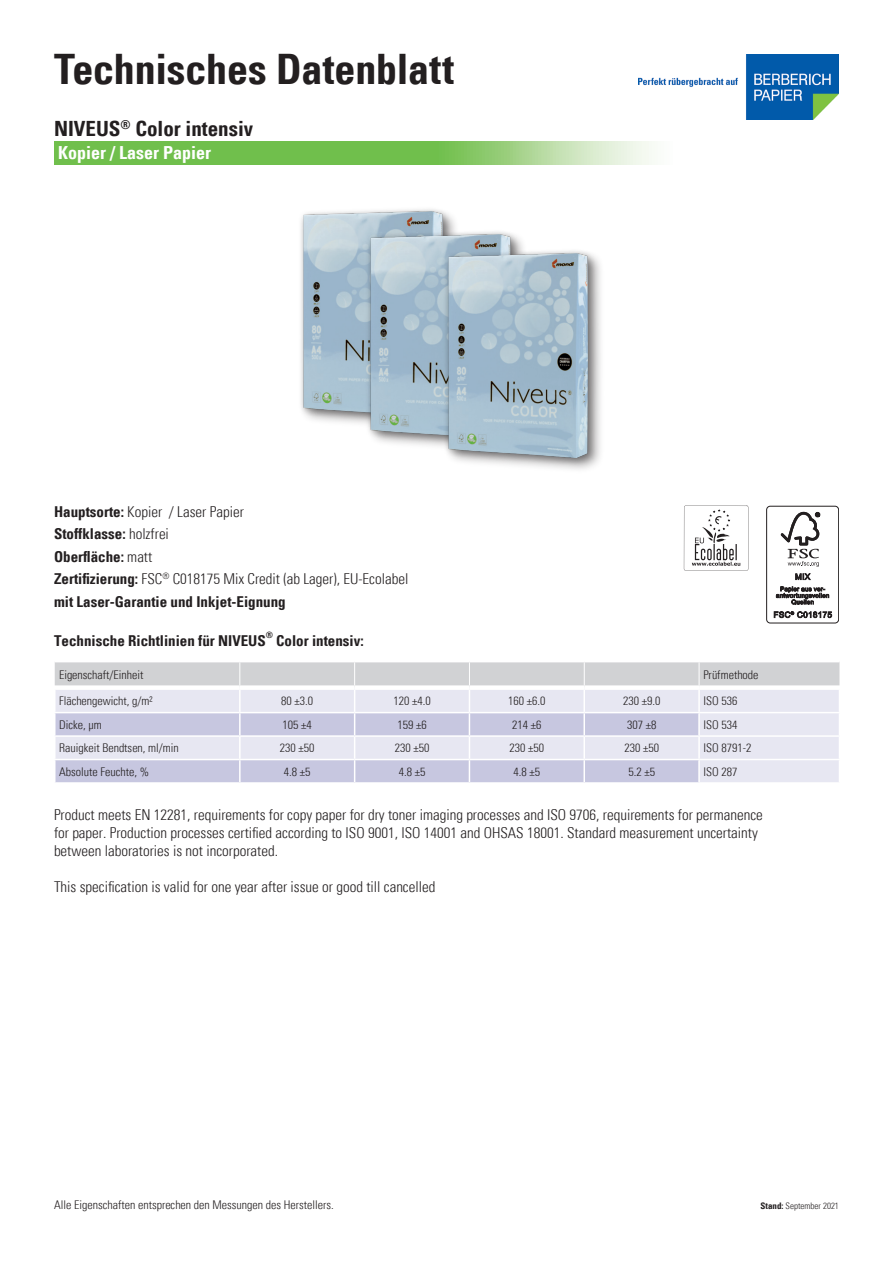
<style>
.page{position:relative;width:893px;height:1263px;background:#fff}
.page>*{position:absolute;margin:0;border:0;box-sizing:border-box;transform-origin:0 0}
.t1{font:700 condensed 42px "Univers";letter-spacing:-.005em;color:#231f20}
.t2{font:700 condensed 21px "Univers";color:#231f20}
.t3{font:700 condensed 18px "Univers";color:#fff}
.t4{font:300 condensed 15px/18px "Univers";color:#231f20}
.t5{font:700 condensed 15px/22.5px "Univers";color:#231f20}
.t6{font:300 condensed 12px "Univers";color:#231f20}
.t7{font:300 condensed 9px "Univers";color:#231f20}
.t8{font:700 condensed 8.7px "Univers";color:#231f20}
.s1{font-weight:300}
.s2{font-weight:700}
</style>
<div class="page">
<svg style="left:54px;top:141px;width:598px;height:24px;background:#89c96a"></svg>
<svg style="left:55px;top:662px;width:785px;height:121px;background:#dadae7"></svg>
<div style="left:54px;top:685px;width:186px;height:5px;background:#fff"></div>
<div style="left:240px;top:685px;width:115px;height:5px;background:#fff"></div>
<div style="left:355px;top:685px;width:114px;height:5px;background:#fff"></div>
<div style="left:469px;top:685px;width:115px;height:5px;background:#fff"></div>
<div style="left:584px;top:685px;width:115px;height:5px;background:#fff"></div>
<div style="left:699px;top:685px;width:141px;height:5px;background:#fff"></div>
<img style="left:638px;top:54px;width:201px;height:65px">
<img style="left:301px;top:209px;width:151px;height:213px">
<img style="left:336px;top:219px;width:182px;height:225px">
<img style="left:413px;top:238px;width:188px;height:231px">
<div style="left:766px;top:506px;width:73px;height:117px;border:1px solid #231f20;border-radius:4px"></div>
<svg style="left:781px;top:512px;width:39px;height:55px"></svg>
<svg style="left:795px;top:573px;width:16px;height:7px"></svg>
<svg style="left:776px;top:586px;width:53px;height:19px"></svg>
<svg style="left:774px;top:611px;width:58px;height:7px"></svg>
<svg style="left:684px;top:506px;width:64px;height:65px"></svg>
<h1 class="t1" style="left:54px;top:51px;width:402px">Technisches Datenblatt</h1>
<h2 class="t2" style="left:54px;top:119px;width:201px">NIVEUS<sup>®</sup> Color intensiv</h2>
<p class="t3" style="left:58px;top:145px;width:154px">Kopier / Laser Papier</p>
<p class="t5" style="left:54px;top:501px;width:356px">Hauptsorte: <span class="s1">Kopier / Laser Papier<br></span>Stoffklasse: <span class="s1">holzfrei<br></span>Oberfläche: <span class="s1">matt<br></span>Zertifizierung: <span class="s1">FSC</span><sup>®</sup> <span class="s1">C018175 Mix Credit (ab Lager), EU-Ecolabel </span>mit Laser-Garantie und Inkjet-Eignung</p>
<p class="t5" style="left:54px;top:630px;width:213px">Technische Richtlinien für NIVEUS</p>
<p class="t8" style="left:266px;top:631px;width:9px">®</p>
<p class="t5" style="left:276px;top:630px;width:89px">Color intensiv:</p>
<p class="t6" style="left:59px;top:670px;width:86px">Eigenschaft/Einheit</p>
<p class="t6" style="left:703px;top:670px;width:57px">Prüfmethode</p>
<p class="t6" style="left:59px;top:696px;width:95px">Flächengewicht, g/m²</p>
<p class="t6" style="left:281px;top:696px;width:33px">80 ±3.0</p>
<p class="t6" style="left:393px;top:696px;width:39px">120 ±4.0</p>
<p class="t6" style="left:508px;top:696px;width:39px">160 ±6.0</p>
<p class="t6" style="left:623px;top:696px;width:39px">230 ±9.0</p>
<p class="t6" style="left:703px;top:696px;width:35px">ISO 536</p>
<p class="t6" style="left:59px;top:720px;width:44px">Dicke, µm</p>
<p class="t6" style="left:283px;top:720px;width:31px">105 ±4</p>
<p class="t6" style="left:397px;top:720px;width:31px">159 ±6</p>
<p class="t6" style="left:512px;top:720px;width:31px">214 ±6</p>
<p class="t6" style="left:627px;top:720px;width:31px">307 ±8</p>
<p class="t6" style="left:703px;top:720px;width:35px">ISO 534</p>
<p class="t6" style="left:59px;top:743px;width:121px">Rauigkeit Bendtsen, ml/min</p>
<p class="t6" style="left:280px;top:743px;width:36px">230 ±50</p>
<p class="t6" style="left:395px;top:743px;width:36px">230 ±50</p>
<p class="t6" style="left:510px;top:743px;width:36px">230 ±50</p>
<p class="t6" style="left:624px;top:743px;width:36px">230 ±50</p>
<p class="t6" style="left:703px;top:743px;width:49px">ISO 8791-2</p>
<p class="t6" style="left:59px;top:766px;width:91px">Absolute Feuchte, %</p>
<p class="t6" style="left:284px;top:766px;width:28px">4.8 ±5</p>
<p class="t6" style="left:399px;top:766px;width:28px">4.8 ±5</p>
<p class="t6" style="left:514px;top:766px;width:28px">4.8 ±5</p>
<p class="t6" style="left:628px;top:766px;width:28px">5.2 ±5</p>
<p class="t6" style="left:703px;top:766px;width:35px">ISO 287</p>
<p class="t4" style="left:54px;top:806px;width:710px">Product meets EN 12281, requirements for copy paper for dry toner imaging processes and ISO 9706, requirements for permanence for paper. Production processes certified according to ISO 9001, ISO 14001 and OHSAS 18001. Standard measurement uncertainty between laboratories is not incorporated.</p>
<p class="t4" style="left:54px;top:878px;width:383px">This specification is valid for one year after issue or good till cancelled</p>
<p class="t6" style="left:54px;top:1200px;width:281px">Alle Eigenschaften entsprechen den Messungen des Herstellers.</p>
<p class="t7" style="left:760px;top:1202px;width:80px"><span class="s2">Stand:</span> September 2021</p>
</div>
